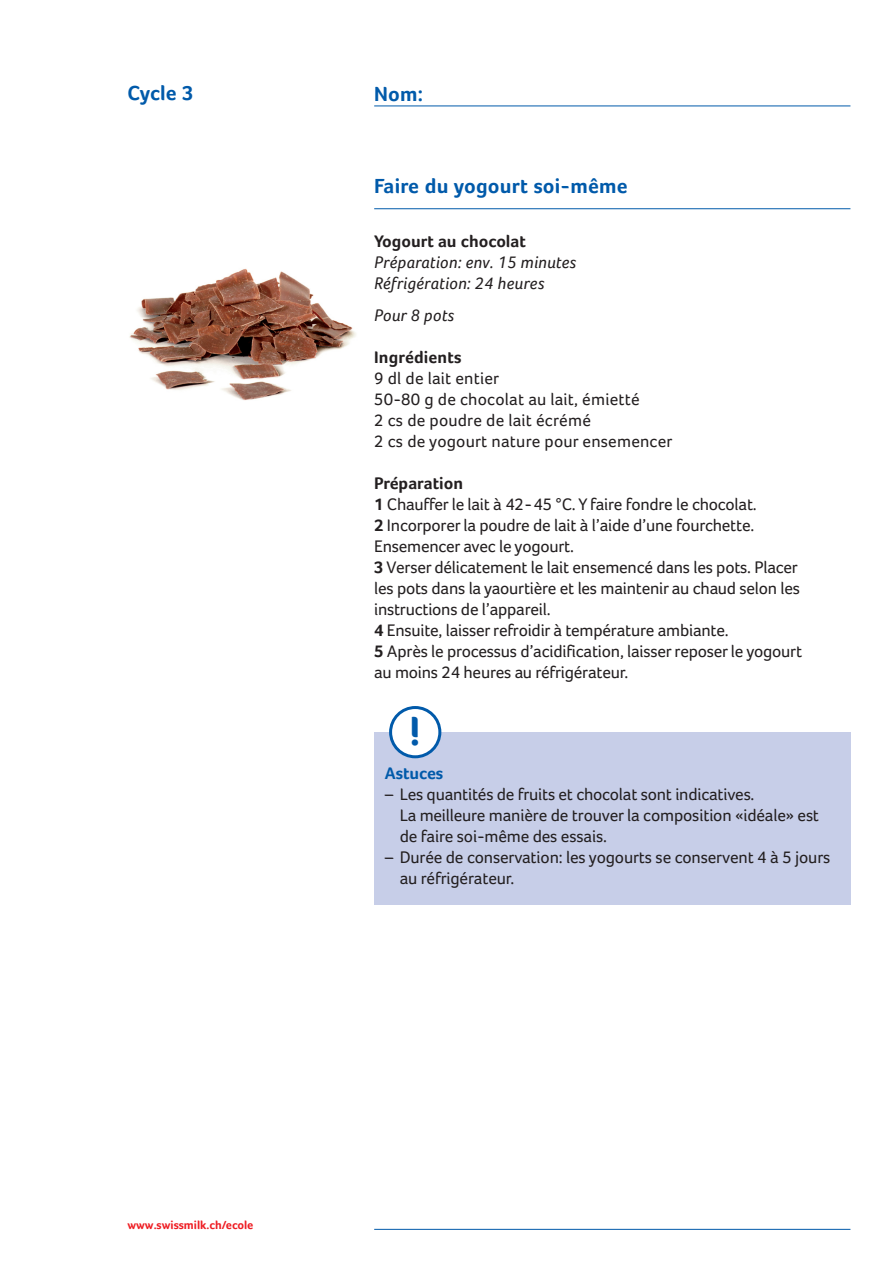
<style>
.page{position:relative;width:893px;height:1263px;background:#fff}
.page>*{position:absolute;margin:0;border:0;box-sizing:border-box;transform-origin:0 0}
.t1{font:700 42px "Foco";color:#015aaa}
.t2{font:700 21px "Foco";letter-spacing:.01em;color:#015aaa}
.t3{font:17.25px/21px "Foco";letter-spacing:-.015em;color:#231f20}
.t4{font:17.25px "Foco";letter-spacing:.01em;color:#231f20}
.t5{font:italic 17.25px "Foco";letter-spacing:.01em;color:#231f20}
.t6{font:700 17.25px "Foco";color:#231f20}
.t7{font:700 17.25px "Foco";color:#015aaa}
.t8{font:700 12px "Foco";color:#ee1d23}
.s1{font-weight:700}
</style>
<div class="page">
<hr style="left:374px;top:208px;width:476px;height:1px;background:#015aaa">
<hr style="left:374px;top:1229px;width:476px;height:1px;background:#015aaa">
<hr style="left:374px;top:106px;width:476px;height:1px;background:#015aaa">
<img style="left:129px;top:268px;width:227px;height:133px">
<div style="left:374px;top:732px;width:476px;height:173px;background:#c7cee8"></div>
<div style="left:391px;top:707px;width:49px;height:50px;background:#fff;border-radius:50%"></div>
<div style="left:389px;top:706px;width:52px;height:52px;border:3px solid #015aaa;border-radius:50%"></div>
<p class="t2" style="left:128px;top:80px;width:68px">Cycle 3</p>
<p class="t2" style="left:374px;top:82px;width:50px">Nom:</p>
<p class="t2" style="left:374px;top:174px;width:255px">Faire du yogourt soi-même</p>
<p class="t6" style="left:374px;top:231px;width:153px">Yogourt au chocolat</p>
<p class="t5" style="left:374px;top:253px;width:204px">Préparation: env. 15 minutes</p>
<p class="t5" style="left:374px;top:274px;width:172px">Réfrigération: 24 heures</p>
<p class="t5" style="left:374px;top:305px;width:82px">Pour 8 pots</p>
<p class="t6" style="left:374px;top:347px;width:89px">Ingrédients</p>
<p class="t4" style="left:374px;top:368px;width:127px">9 dl de lait entier</p>
<p class="t4" style="left:374px;top:389px;width:267px">50-80 g de chocolat au lait, émietté</p>
<p class="t4" style="left:374px;top:410px;width:218px">2 cs de poudre de lait écrémé</p>
<p class="t4" style="left:374px;top:431px;width:300px">2 cs de yogourt nature pour ensemencer</p>
<p class="t6" style="left:374px;top:473px;width:90px">Préparation</p>
<p class="t3" style="left:374px;top:493px;width:384px"><span class="s1">1</span> Chauffer le lait à 42-45 °C. Y faire fondre le chocolat.</p>
<p class="t3" style="left:374px;top:514px;width:382px"><span class="s1">2</span> Incorporer la poudre de lait à l’aide d’une fourchette.</p>
<p class="t3" style="left:374px;top:535px;width:201px">Ensemencer avec le yogourt.</p>
<p class="t3" style="left:374px;top:556px;width:425px"><span class="s1">3</span> Verser délicatement le lait ensemencé dans les pots. Placer</p>
<p class="t3" style="left:374px;top:577px;width:427px">les pots dans la yaourtière et les maintenir au chaud selon les</p>
<p class="t3" style="left:374px;top:598px;width:178px">instructions de l’appareil.</p>
<p class="t3" style="left:374px;top:619px;width:356px"><span class="s1">4</span> Ensuite, laisser refroidir à température ambiante.</p>
<p class="t3" style="left:374px;top:640px;width:429px"><span class="s1">5</span> Après le processus d’acidification, laisser reposer le yogourt</p>
<p class="t3" style="left:374px;top:661px;width:255px">au moins 24 heures au réfrigérateur.</p>
<p class="t1" style="left:409px;top:706px;width:13px">!</p>
<p class="t7" style="left:385px;top:763px;width:60px">Astuces</p>
<p class="t3" style="left:385px;top:783px;width:371px">– Les quantités de fruits et chocolat sont indicatives.</p>
<p class="t3" style="left:400px;top:804px;width:421px">La meilleure manière de trouver la composition «idéale» est</p>
<p class="t3" style="left:400px;top:825px;width:209px">de faire soi-même des essais.</p>
<p class="t3" style="left:400px;top:846px;width:432px;text-indent:-15px">– Durée de conservation: les yogourts se conservent 4 à 5 jours au réfrigérateur.</p>
<p class="t8" style="left:128px;top:1218px;width:127px">www.swissmilk.ch/ecole</p>
</div>
